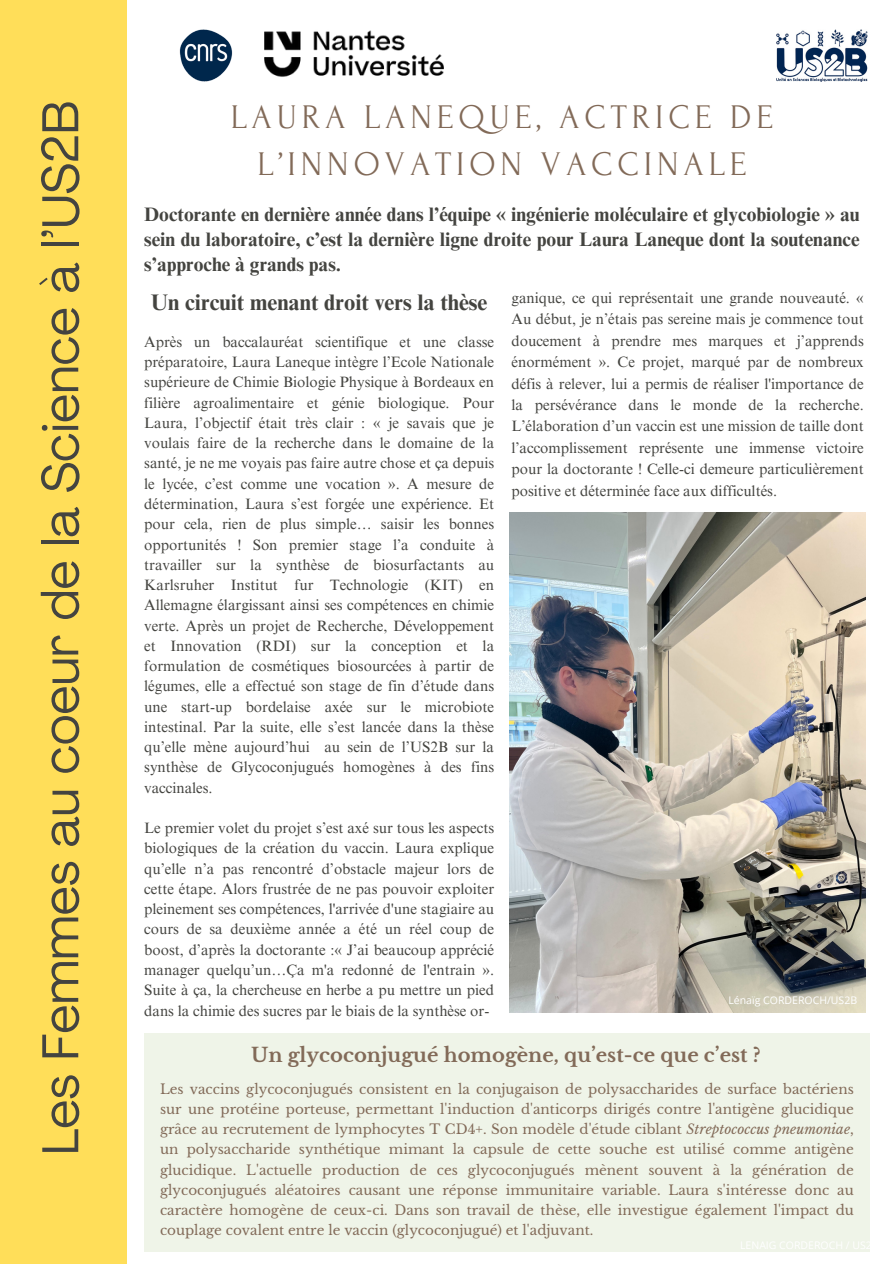
<style>
.page{position:relative;width:894px;height:1264px;background:#fff}
.page>*{position:absolute;margin:0;border:0;box-sizing:border-box;transform-origin:0 0}
.t1{font:51px "Agrandir";color:#444440}
.t2{font:34.5px/47.2px "Forum";letter-spacing:.14em;color:#826a58;text-align:center}
.t3{font:700 22.5px "Times NRMT Pro";color:#444440}
.t4{font:700 19.5px/24.8px "Times NRMT Pro";color:#444440;text-align:justify}
.t5{font:700 19.5px "Libre Baskerville";color:#826a58}
.t6{font:15px/20.2px "Times NRMT Pro";color:#444440;text-align:justify}
.t7{font:13.5px/20.2px "Libre Baskerville";color:#826a58;text-align:justify}
.t8{font:10.5px "Open Sans";color:#fff}
.s1{font-style:italic}
</style>
<div class="page">
<img style="left:509px;top:512px;width:356px;height:500px">
<div style="left:0;top:0;width:126px;height:1263px;background:#ffde59"></div>
<div style="left:144px;top:1033px;width:725px;height:218px;background:#eff4e8"></div>
<img style="left:264px;top:30px;width:179px;height:47px">
<img style="left:180px;top:29px;width:52px;height:52px">
<img style="left:776px;top:29px;width:91px;height:52px">
<p class="t1" style="left:40px;top:1154px;width:1055px;rotate:-90deg">Les Femmes au coeur de la Science à l’US2B</p>
<p class="t2" style="left:231px;top:94px;width:543px">LAURA LANEQUE, ACTRICE DE<br>L’INNOVATION VACCINALE</p>
<p class="t4" style="left:144px;top:204px;width:716px">Doctorante en dernière année dans l’équipe « ingénierie moléculaire et glycobiologie » au sein du laboratoire, c’est la dernière ligne droite pour Laura Laneque dont la soutenance s’approche à grands pas.</p>
<p class="t3" style="left:151px;top:294px;width:338px">Un circuit menant droit vers la thèse</p>
<h5 class="t6" style="left:144px;top:333px;width:351px">Après un baccalauréat scientifique et une classe préparatoire, Laura Laneque intègre l’Ecole Nationale supérieure de Chimie Biologie Physique à Bordeaux en filière agroalimentaire et génie biologique. Pour Laura, l’objectif était très clair : « je savais que je voulais faire de la recherche dans le domaine de la santé, je ne me voyais pas faire autre chose et ça depuis le lycée, c’est comme une vocation ». A mesure de détermination, Laura s’est forgée une expérience. Et pour cela, rien de plus simple… saisir les bonnes opportunités ! Son premier stage l’a conduite à travailler sur la synthèse de biosurfactants au Karlsruher Institut fur Technologie (KIT) en Allemagne élargissant ainsi ses compétences en chimie verte. Après un projet de Recherche, Développement et Innovation (RDI) sur la conception et la formulation de cosmétiques biosourcées à partir de légumes, elle a effectué son stage de fin d’étude dans une start-up bordelaise axée sur le microbiote intestinal. Par la suite, elle s’est lancée dans la thèse qu’elle mène aujourd’hui au sein de l’US2B sur la synthèse de Glycoconjugués homogènes à des fins vaccinales.</h5>
<h5 class="t6" style="left:144px;top:819px;width:351px">Le premier volet du projet s’est axé sur tous les aspects biologiques de la création du vaccin. Laura explique qu’elle n’a pas rencontré d’obstacle majeur lors de cette étape. Alors frustrée de ne pas pouvoir exploiter pleinement ses compétences, l'arrivée d'une stagiaire au cours de sa deuxième année a été un réel coup de boost, d’après la doctorante :« J’ai beaucoup apprécié manager quelqu’un…Ça m'a redonné de l'entrain ».<br>Suite à ça, la chercheuse en herbe a pu mettre un pied dans la chimie des sucres par le biais de la synthèse or-</h5>
<h2 class="t6" style="left:511px;top:289px;width:354px;line-height:21.3px">ganique, ce qui représentait une grande nouveauté. « Au début, je n’étais pas sereine mais je commence tout doucement à prendre mes marques et j’apprends énormément ». Ce projet, marqué par de nombreux défis à relever, lui a permis de réaliser l'importance de la persévérance dans le monde de la recherche.<br>L’élaboration d’un vaccin est une mission de taille dont l’accomplissement représente une immense victoire pour la doctorante ! Celle-ci demeure particulièrement positive et déterminée face aux difficultés.</h2>
<p class="t8" style="left:728px;top:993px;width:130px">Lénaïg CORDEROCH/US2B</p>
<h3 class="t5" style="left:251px;top:1042px;width:511px">Un glycoconjugué homogène, qu’est-ce que c’est ?</h3>
<h4 class="t7" style="left:160px;top:1078px;width:695px">Les vaccins glycoconjugué s consistent en la conjugaison de polysaccharides de surface bactériens sur une protéine porteuse, permettant l'induction d'anticorps dirigé s contre l'antigène glucidique grâce au recrutement de lymphocytes T CD4+. Son modèle d'étude ciblant <span class="s1">Streptococcus pneumoniae</span>, un polysaccharide synthétique mimant la capsule de cette souche est utilisé comme antigène glucidique. L'actuelle production de ces glycoconjugué s mènent souvent à la génération de glycoconjugué s aléatoires causant une réponse immunitaire variable. Laura s'intéresse donc au caractère homogène de ceux-ci. Dans son travail de thèse, elle investigue également l'impact du couplage covalent entre le vaccin (glycoconjugué) et l'adjuvant.</h4>
</div>
